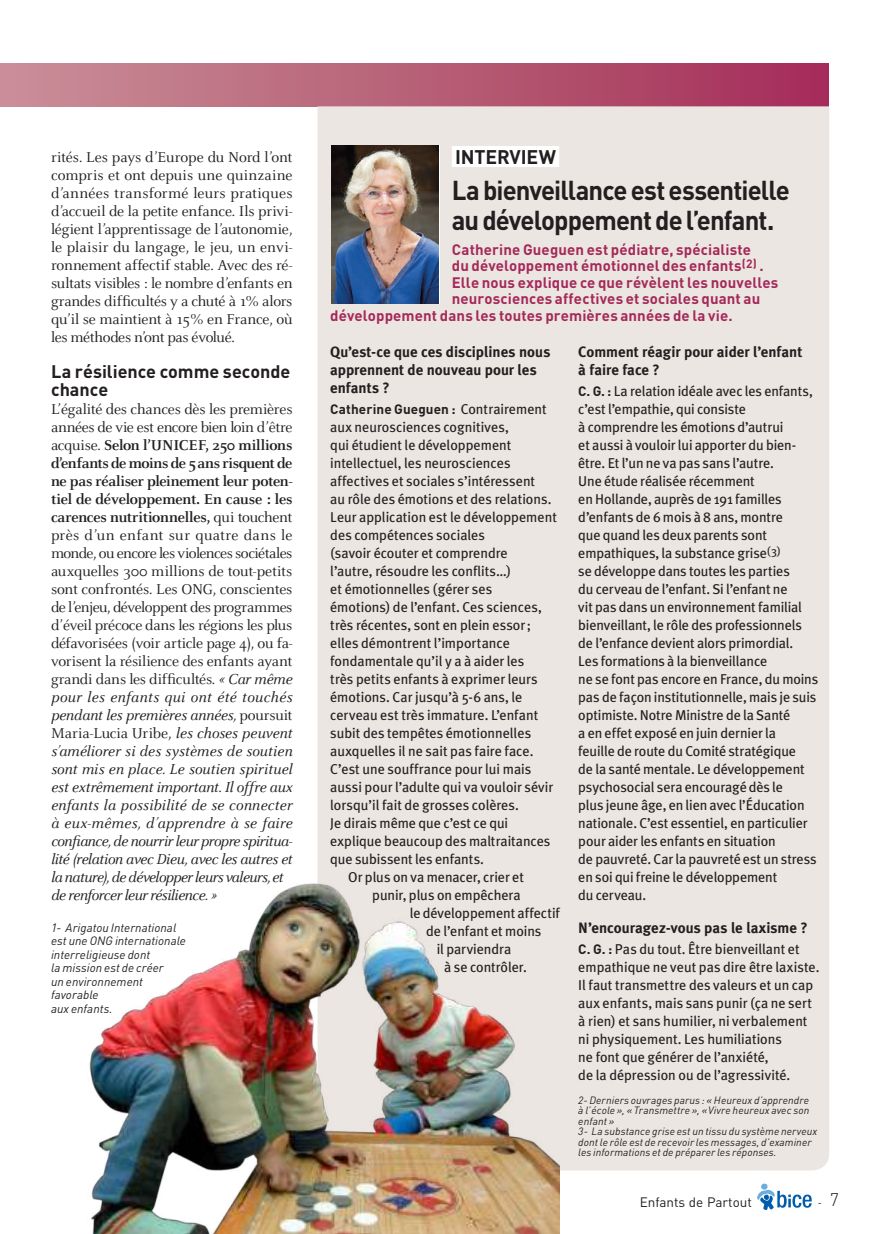
<style>
.page{position:relative;width:893px;height:1234px;background:#fff}
.page>*{position:absolute;margin:0;border:0;box-sizing:border-box;transform-origin:0 0}
.t1{font:700 27px/30px "DINOT";letter-spacing:-.035em;color:#231f20;scale:.95 1}
.t2{font:700 19.5px "DIN";letter-spacing:-.01em;color:#231f20}
.t3{font:700 18px/18px "DINOT";color:#231f20}
.t4{font:italic 15.9px/18px "Celeste";letter-spacing:-.01em;color:#231f20}
.t5{font:15.75px/18px "Celeste";letter-spacing:-.015em;color:#231f20;text-align:justify}
.t6{font:700 15px "DINOT";letter-spacing:.01em;color:#a5295a}
.t7{font:700 15px/18px "Meta Plus";color:#231f20}
.t8{font:14.25px/18px "Meta Plus";letter-spacing:-.005em;color:#231f20}
.t9{font:700 13.5px "DINOT";letter-spacing:.005em;color:#231f20}
.t10{font:13.5px "DINOT";color:#231f20}
.t11{font:italic 12px/13.5px "DINOT";letter-spacing:.005em;color:#231f20}
.t12{font:italic 10.5px/10.5px "DINOT";letter-spacing:.01em;color:#231f20}
.t13{font:9.75px "DINOT";color:#231f20}
.s1{font-weight:700}
.s2{font-style:italic;font-size:15.9px}
.s3{font-style:normal;font-size:15.75px}
.s4{font-family:"Meta Plus";font-weight:400;font-size:14.25px}
.s5{font-family:"DINOT";font-weight:700;font-size:13.5px}
.s6{font-weight:300;font-size:18px}
</style>
<div class="page">
<svg style="left:757px;top:1183px;width:55px;height:26px"></svg>
<div style="left:0;top:64px;width:829px;height:42px;background:linear-gradient(to right,#ca9097,#a52e58)"></div>
<div style="left:317px;top:106px;width:512px;height:1064px;background:#ebe6e1"></div>
<div style="left:452px;top:146px;width:107px;height:21px;background:#fff"></div>
<img style="left:331px;top:145px;width:108px;height:158px">
<img style="left:89px;top:879px;width:470px;height:354px">
<p class="t5" style="left:51px;top:147px;width:243px">rités. Les pays d’Europe du Nord l’ont compris et ont depuis une quinzaine d’années transformé leurs pratiques d’accueil de la petite enfance. Ils privi&shy;légient l’apprentissage de l’autonomie, le plaisir du langage, le jeu, un envi&shy;ronnement affectif stable. Avec des ré&shy;sultats visibles : le nombre d’enfants en grandes difficultés y a chuté à 1% alors qu’il se maintient à 15% en France, où les méthodes n’ont pas évolué.</p>
<p class="t3" style="left:51px;top:362px;width:241px">La résilience comme seconde chance</p>
<p class="t5" style="left:51px;top:399px;width:243px">L’égalité des chances dès les premières années de vie est encore bien loin d’être acquise. <span class="s1">Selon l’UNICEF, 250 millions d’enfants de moins de 5ans risquent de ne pas réaliser pleinement leur poten&shy;tiel de développement. En cause : les carences nutritionnelles,</span> qui touchent près d’un enfant sur quatre dans le monde, ou encore les violences sociétales auxquelles 300 millions de tout-petits sont confrontés. Les ONG, conscientes de l’enjeu, développent des programmes d’éveil précoce dans les régions les plus défavorisées (voir article page 4), ou fa&shy;vorisent la résilience des enfants ayant grandi dans les difficultés. <span class="s2">« Car même</span></p>
<p class="t4" style="left:51px;top:687px;width:243px">pour les enfants qui ont été touchés pendant les premières années, <span class="s3">poursuit</span></p>
<p class="t5" style="left:51px;top:723px;width:243px">Maria-Lucia Uribe, <span class="s2">les choses peuvent</span></p>
<p class="t4" style="left:51px;top:741px;width:243px">s’améliorer si des systèmes de soutien sont mis en place. Le soutien spirituel est extrêmement important. Il offre aux enfants la possibilité de se connecter à eux-mêmes, d’apprendre à se faire confiance, de nourrir leur propre spiritua&shy;lité (relation avec Dieu, avec les autres et la nature), de développer leurs valeurs, et de renforcer leur résilience. »</p>
<p class="t11" style="left:51px;top:920px;width:136px">1- Arigatou International est une ONG internationale interreligieuse dont<br>la mission est de créer<br>un environnement favorable<br>aux enfants.</p>
<h2 class="t2" style="left:455px;top:144px;width:102px">INTERVIEW</h2>
<h1 class="t1" style="left:452px;top:175px;width:357px">La bienveillance est essentielle au développement de l’enfant.</h1>
<p class="t6" style="left:452px;top:239px;width:301px">Catherine Gueguen est pédiatre, spécialiste</p>
<p class="t6" style="left:452px;top:256px;width:314px">du développement émotionnel des enfants<sup>(2)</sup> .</p>
<p class="t6" style="left:452px;top:272px;width:328px">Elle nous explique ce que révèlent les nouvelles</p>
<p class="t6" style="left:452px;top:289px;width:310px">neurosciences affectives et sociales quant au</p>
<p class="t6" style="left:330px;top:305px;width:404px">développement dans les toutes premières années de la vie.</p>
<p class="t7" style="left:330px;top:342px;width:222px">Qu’est-ce que ces disciplines nous apprennent de nouveau pour les enfants ?</p>
<p class="t9" style="left:330px;top:400px;width:218px">Catherine Gueguen : <span class="s4">Contrairement</span></p>
<p class="t8" style="left:330px;top:417px;width:180px">aux neurosciences cognitives,</p>
<p class="t8" style="left:330px;top:435px;width:183px">qui étudient le développement</p>
<p class="t8" style="left:330px;top:453px;width:182px">intellectuel, les neurosciences</p>
<p class="t8" style="left:330px;top:471px;width:206px">affectives et sociales s’intéressent</p>
<p class="t8" style="left:330px;top:489px;width:223px">au rôle des émotions et des relations.</p>
<p class="t8" style="left:330px;top:507px;width:228px">Leur application est le développement</p>
<p class="t8" style="left:330px;top:525px;width:156px">des compétences sociales</p>
<p class="t8" style="left:330px;top:543px;width:179px">(savoir écouter et comprendre</p>
<p class="t8" style="left:330px;top:561px;width:182px">l’autre, résoudre les conflits…)</p>
<p class="t8" style="left:330px;top:579px;width:163px">et émotionnelles (gérer ses</p>
<p class="t8" style="left:330px;top:597px;width:213px">émotions) de l’enfant. Ces sciences,</p>
<p class="t8" style="left:330px;top:615px;width:203px">très récentes, sont en plein essor;</p>
<p class="t8" style="left:330px;top:633px;width:181px">elles démontrent l’importance</p>
<p class="t8" style="left:330px;top:651px;width:196px">fondamentale qu’il y a à aider les</p>
<p class="t8" style="left:330px;top:669px;width:209px">très petits enfants à exprimer leurs</p>
<p class="t8" style="left:330px;top:687px;width:194px">émotions. Car jusqu’à 5-6 ans, le</p>
<p class="t8" style="left:330px;top:705px;width:210px">cerveau est très immature. L’enfant</p>
<p class="t8" style="left:330px;top:723px;width:202px">subit des tempêtes émotionnelles</p>
<p class="t8" style="left:330px;top:741px;width:205px">auxquelles il ne sait pas faire face.</p>
<p class="t8" style="left:330px;top:759px;width:203px">C’est une souffrance pour lui mais</p>
<p class="t8" style="left:330px;top:777px;width:225px">aussi pour l’adulte qui va vouloir sévir</p>
<p class="t8" style="left:330px;top:795px;width:190px">lorsqu’il fait de grosses colères.</p>
<p class="t8" style="left:330px;top:813px;width:179px">Je dirais même que c’est ce qui</p>
<p class="t8" style="left:330px;top:831px;width:222px">explique beaucoup des maltraitances</p>
<p class="t8" style="left:330px;top:849px;width:155px">que subissent les enfants.</p>
<p class="t8" style="left:348px;top:867px;width:177px">Or plus on va menacer, crier et</p>
<p class="t8" style="left:372px;top:885px;width:150px">punir, plus on empêchera</p>
<p class="t8" style="left:410px;top:903px;width:151px">le développement affectif</p>
<p class="t8" style="left:426px;top:921px;width:117px">de l’enfant et moins</p>
<p class="t8" style="left:437px;top:939px;width:76px">il parviendra</p>
<p class="t8" style="left:444px;top:957px;width:84px">à se contrôler.</p>
<p class="t7" style="left:578px;top:342px;width:226px">Comment réagir pour aider l’enfant à faire face ?</p>
<p class="t8" style="left:578px;top:381px;width:241px"><span class="s5">C. G. :</span> La relation idéale avec les enfants, c’est l’empathie, qui consiste<br>à comprendre les émotions d’autrui<br>et aussi à vouloir lui apporter du bien&shy;être. Et l’un ne va pas sans l’autre.<br>Une étude réalisée récemment<br>en Hollande, auprès de 191 familles d’enfants de 6 mois à 8 ans, montre<br>que quand les deux parents sont empathiques, la substance grise<sup>(3)<br></sup>se développe dans toutes les parties<br>du cerveau de l’enfant. Si l’enfant ne<br>vit pas dans un environnement familial bienveillant, le rôle des professionnels de l’enfance devient alors primordial.<br>Les formations à la bienveillance<br>ne se font pas encore en France, du moins pas de façon institutionnelle, mais je suis optimiste. Notre Ministre de la Santé<br>a en effet exposé en juin dernier la<br>feuille de route du Comité stratégique<br>de la santé mentale. Le développement psychosocial sera encouragé dès le<br>plus jeune âge, en lien avec l’Éducation nationale. C’est essentiel, en particulier pour aider les enfants en situation<br>de pauvreté. Car la pauvreté est un stress en soi qui freine le développement<br>du cerveau.</p>
<p class="t7" style="left:578px;top:918px;width:231px">N’encouragez-vous pas le laxisme ?</p>
<p class="t8" style="left:578px;top:939px;width:243px"><span class="s5">C. G. :</span> Pas du tout. Être bienveillant et empathique ne veut pas dire être laxiste.<br>Il faut transmettre des valeurs et un cap aux enfants, mais sans punir (ça ne sert à rien) et sans humilier, ni verbalement ni physiquement. Les humiliations<br>ne font que générer de l’anxiété,<br>de la dépression ou de l’agressivité.</p>
<p class="t12" style="left:578px;top:1094px;width:241px">2- Derniers ouvrages parus : « Heureux d’apprendre<br>à l’école », « Transmettre », «Vivre heureux avec son enfant »<br>3- La substance grise est un tissu du système nerveux dont le rôle est de recevoir les messages, d’examiner les informations et de préparer les réponses.</p>
<p class="t10" style="left:640px;top:1193px;width:114px">Enfants de Partout</p>
<p class="t13" style="left:818px;top:1196px;width:23px">- <span class="s6">7</span></p>
</div>
